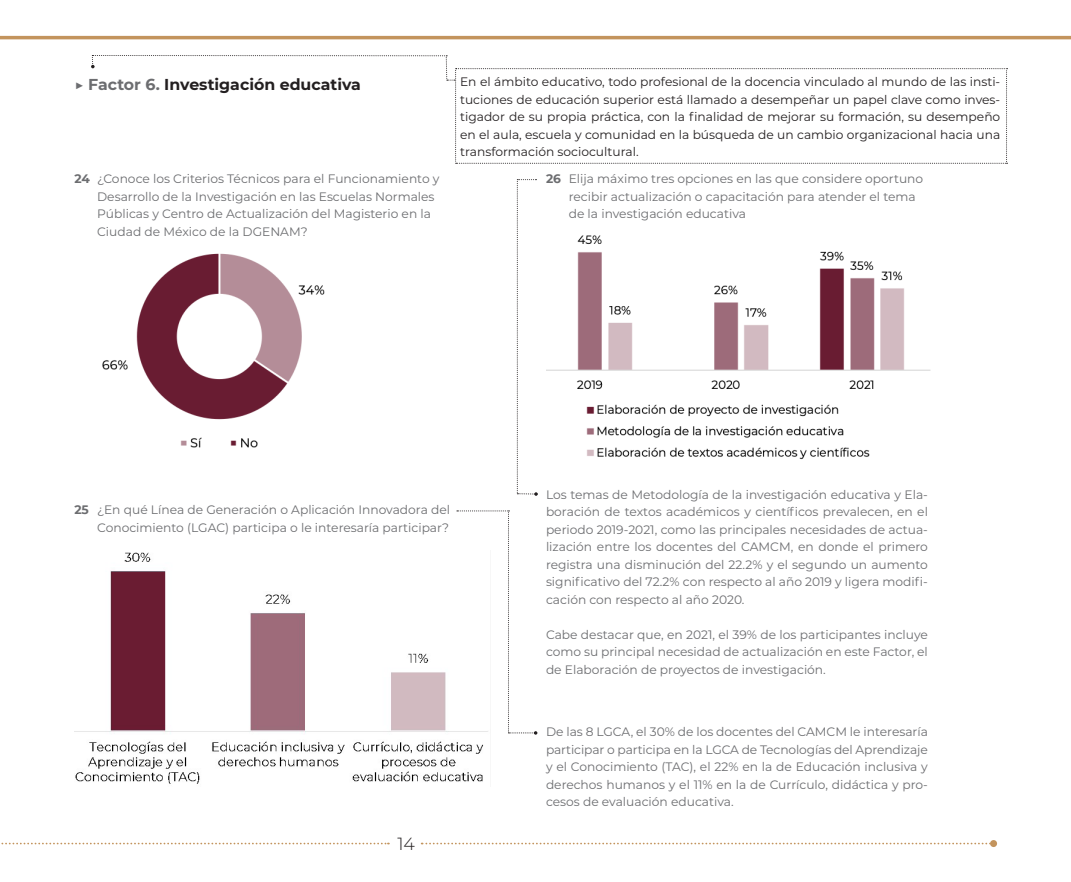
<style>
.page{position:relative;width:1071px;height:882px;background:#fff}
.page>*{position:absolute;margin:0;border:0;box-sizing:border-box;transform-origin:0 0}
.t1{font:300 17.5px "Montserrat";color:#231f20}
.t2{font:700 15.75px "Montserrat";color:#231f20}
.t3{font:12.25px/17.5px "Montserrat";color:#6c6d70;text-align:justify}
.t4{font:12.25px/17.5px "Montserrat";color:#231f20;text-align:justify}
.s1{font-weight:400;color:#6c6d70}
.s2{color:#6c6d70}
.s3{font-weight:700}
</style>
<div class="page">
<hr style="left:0;top:36px;width:1071px;height:3px;background:#c3945d">
<svg style="left:422px;top:843px;width:568px;height:1px"></svg>
<div style="left:990px;top:840px;width:7px;height:7px;background:#c3945d;border-radius:50%"></div>
<svg style="left:1px;top:843px;width:388px;height:1px"></svg>
<img style="left:102px;top:253px;width:223px;height:195px">
<img style="left:74px;top:552px;width:409px;height:232px">
<img style="left:546px;top:235px;width:385px;height:225px">
<svg style="left:457px;top:511px;width:80px;height:224px"></svg>
<svg style="left:517px;top:179px;width:21px;height:317px"></svg>
<svg style="left:91px;top:55px;width:917px;height:109px"></svg>
<p class="t2" style="left:74px;top:73px;width:288px"><span class="s1">▶</span> <span class="s2">Factor 6.</span> Investigación educativa</p>
<p class="t4" style="left:460px;top:73px;width:542px">En el ámbito educativo, todo profesional de la docencia vinculado al mundo de las insti&shy;tuciones de educación superior está llamado a desempeñar un papel clave como inves&shy;tigador de su propia práctica, con la finalidad de mejorar su formación, su desempeño en el aula, escuela y comunidad en la búsqueda de un cambio organizacional hacia una transformación sociocultural.</p>
<p class="t3" style="left:97px;top:170px;width:344px;text-align:left;text-indent:-23px"><span class="s3">24</span> ¿Conoce los Criterios Técnicos para el Funcionamiento y Desarrollo de la Investigación en las Escuelas Normales Públicas y Centro de Actualización del Magisterio en la Ciudad de México de la DGENAM?</p>
<p class="t3" style="left:569px;top:170px;width:356px;text-align:left;text-indent:-23px"><span class="s3">26</span> Elija máximo tres opciones en las que considere oportuno recibir actualización o capacitación para atender el tema de la investigación educativa</p>
<p class="t3" style="left:74px;top:501px;width:377px;text-align:right"><span class="s3">25</span> ¿En qué Línea de Generación o Aplicación Innovadora del<br>Conocimiento (LGAC) participa o le interesaría participar?</p>
<h1 class="t1" style="left:397px;top:832px;width:19px">14</h1>
<p class="t3" style="left:546px;top:485px;width:383px">Los temas de Metodología de la investigación educativa y Ela&shy;boración de textos académicos y científicos prevalecen, en el periodo 2019-2021, como las principales necesidades de actua&shy;lización entre los docentes del CAMCM, en donde el primero registra una disminución del 22.2% y el segundo un aumento significativo del 72.2% con respecto al año 2019 y ligera modifi&shy;cación con respecto al año 2020.</p>
<p class="t3" style="left:546px;top:625px;width:383px">Cabe destacar que, en 2021, el 39% de los participantes incluye como su principal necesidad de actualización en este Factor, el de Elaboración de proyectos de investigación.</p>
<p class="t3" style="left:546px;top:723px;width:383px">De las 8 LGCA, el 30% de los docentes del CAMCM le interesaría participar o participa en la LGCA de Tecnologías del Aprendizaje y el Conocimiento (TAC), el 22% en la de Educación inclusiva y derechos humanos y el 11% en la de Currículo, didáctica y pro&shy;cesos de evaluación educativa.</p>
</div>
